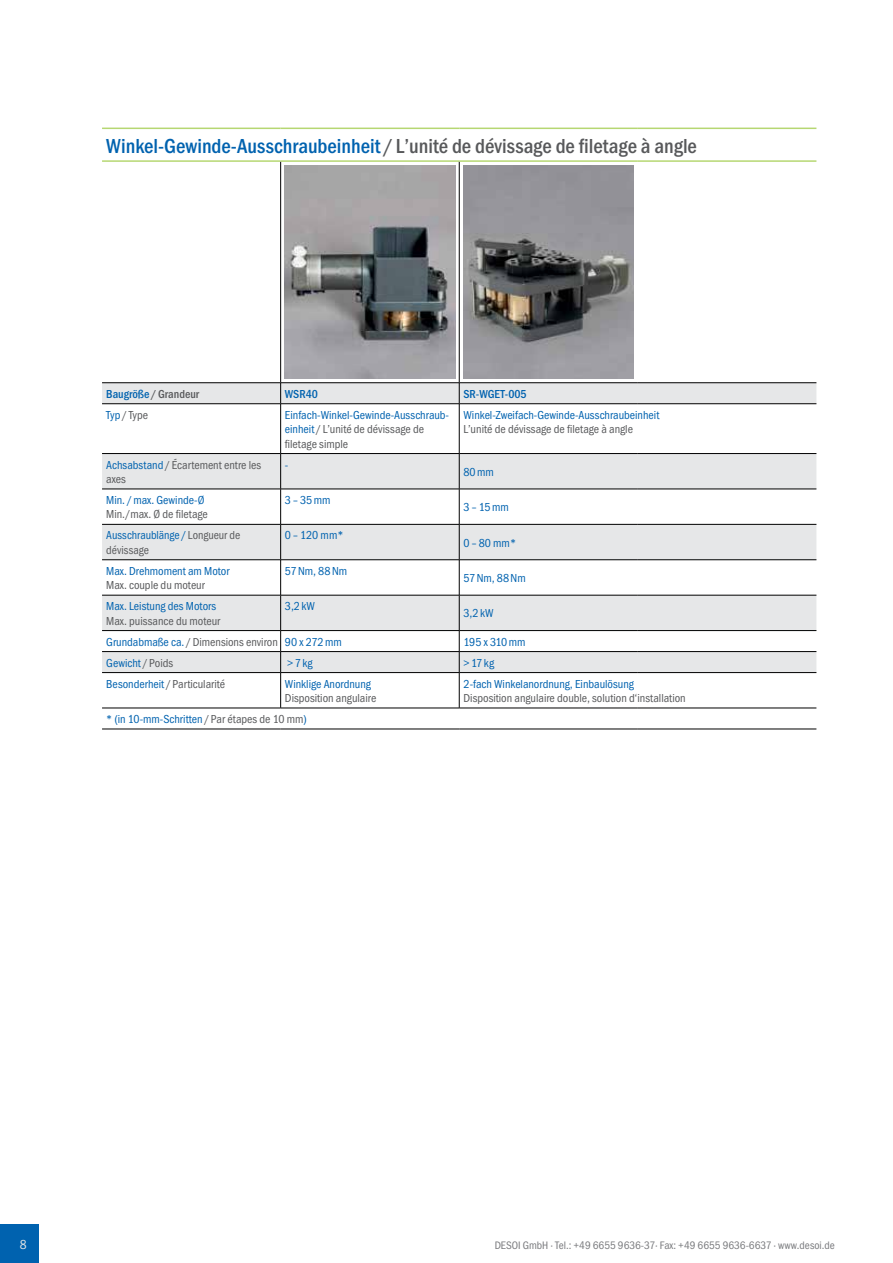
<style>
.page{position:relative;width:893px;height:1263px;background:#fff}
.page>*{position:absolute;margin:0;border:0;box-sizing:border-box;transform-origin:0 0}
.t1{font:500 condensed 21px "Franklin Gothic";color:#58595b}
.t2{font:condensed 13.5px "Franklin Gothic";color:#e2e3e4}
.t3{font:condensed 12px/14.4px "Franklin Gothic";color:#0062af}
.t4{font:condensed 12px/14.4px "Franklin Gothic";color:#58595b}
.t5{font:500 condensed 12px "Franklin Gothic";color:#58595b}
.t6{font:500 condensed 12px "Franklin Gothic";color:#0062af}
.t7{font:condensed 11.25px "Franklin Gothic";color:#797a7d}
.s1{color:#0062af}
.s2{color:#58595b}
</style>
<div class="page">
<div style="left:0;top:1225px;width:38px;height:38px;background:#0062af"></div>
<svg style="left:102px;top:162px;width:714px;height:546px"></svg>
<svg style="left:102px;top:383px;width:714px;height:289px;fill:#e6e7e8"></svg>
<hr style="left:102px;top:382px;width:179px;height:1px;background:#000">
<hr style="left:281px;top:382px;width:178px;height:1px;background:#000">
<hr style="left:459px;top:382px;width:179px;height:1px;background:#000">
<hr style="left:638px;top:382px;width:178px;height:1px;background:#000">
<hr style="left:102px;top:403px;width:179px;height:1px;background:#000">
<hr style="left:281px;top:403px;width:178px;height:1px;background:#000">
<hr style="left:459px;top:403px;width:179px;height:1px;background:#000">
<hr style="left:638px;top:403px;width:178px;height:1px;background:#000">
<hr style="left:102px;top:453px;width:179px;height:1px;background:#000">
<hr style="left:281px;top:453px;width:178px;height:1px;background:#000">
<hr style="left:459px;top:453px;width:179px;height:1px;background:#000">
<hr style="left:638px;top:453px;width:178px;height:1px;background:#000">
<hr style="left:102px;top:489px;width:179px;height:1px;background:#000">
<hr style="left:281px;top:489px;width:178px;height:1px;background:#000">
<hr style="left:459px;top:489px;width:179px;height:1px;background:#000">
<hr style="left:638px;top:489px;width:178px;height:1px;background:#000">
<hr style="left:102px;top:524px;width:179px;height:1px;background:#000">
<hr style="left:281px;top:524px;width:178px;height:1px;background:#000">
<hr style="left:459px;top:524px;width:179px;height:1px;background:#000">
<hr style="left:638px;top:524px;width:178px;height:1px;background:#000">
<hr style="left:102px;top:559px;width:179px;height:1px;background:#000">
<hr style="left:281px;top:559px;width:178px;height:1px;background:#000">
<hr style="left:459px;top:559px;width:179px;height:1px;background:#000">
<hr style="left:638px;top:559px;width:178px;height:1px;background:#000">
<hr style="left:102px;top:595px;width:179px;height:1px;background:#000">
<hr style="left:281px;top:595px;width:178px;height:1px;background:#000">
<hr style="left:459px;top:595px;width:179px;height:1px;background:#000">
<hr style="left:638px;top:595px;width:178px;height:1px;background:#000">
<hr style="left:102px;top:630px;width:179px;height:1px;background:#000">
<hr style="left:281px;top:630px;width:178px;height:1px;background:#000">
<hr style="left:459px;top:630px;width:179px;height:1px;background:#000">
<hr style="left:638px;top:630px;width:178px;height:1px;background:#000">
<hr style="left:102px;top:651px;width:179px;height:1px;background:#000">
<hr style="left:281px;top:651px;width:178px;height:1px;background:#000">
<hr style="left:459px;top:651px;width:179px;height:1px;background:#000">
<hr style="left:638px;top:651px;width:178px;height:1px;background:#000">
<hr style="left:102px;top:672px;width:179px;height:1px;background:#000">
<hr style="left:281px;top:672px;width:178px;height:1px;background:#000">
<hr style="left:459px;top:672px;width:179px;height:1px;background:#000">
<hr style="left:638px;top:672px;width:178px;height:1px;background:#000">
<hr style="left:102px;top:708px;width:179px;height:1px;background:#000">
<hr style="left:281px;top:708px;width:178px;height:1px;background:#000">
<hr style="left:459px;top:708px;width:179px;height:1px;background:#000">
<hr style="left:638px;top:708px;width:178px;height:1px;background:#000">
<hr style="left:102px;top:729px;width:179px;height:1px;background:#000">
<hr style="left:281px;top:729px;width:178px;height:1px;background:#000">
<hr style="left:459px;top:729px;width:179px;height:1px;background:#000">
<hr style="left:638px;top:729px;width:178px;height:1px;background:#000">
<hr style="left:102px;top:128px;width:179px;height:1px;background:#b6d772">
<hr style="left:281px;top:128px;width:178px;height:1px;background:#b6d772">
<hr style="left:459px;top:128px;width:179px;height:1px;background:#b6d772">
<hr style="left:638px;top:128px;width:178px;height:1px;background:#b6d772">
<hr style="left:102px;top:160px;width:179px;height:2px;background:#b6d772">
<hr style="left:281px;top:160px;width:178px;height:2px;background:#b6d772">
<hr style="left:459px;top:160px;width:179px;height:2px;background:#b6d772">
<hr style="left:638px;top:160px;width:178px;height:2px;background:#b6d772">
<hr style="left:280px;top:162px;width:1px;height:220px;background:#000">
<hr style="left:459px;top:162px;width:1px;height:220px;background:#000">
<svg style="left:280px;top:383px;width:1px;height:20px"></svg>
<svg style="left:459px;top:383px;width:1px;height:20px"></svg>
<hr style="left:280px;top:404px;width:1px;height:49px;background:#000">
<hr style="left:459px;top:404px;width:1px;height:49px;background:#000">
<hr style="left:280px;top:454px;width:1px;height:35px;background:#000">
<hr style="left:459px;top:454px;width:1px;height:35px;background:#000">
<hr style="left:280px;top:489px;width:1px;height:35px;background:#000">
<hr style="left:459px;top:489px;width:1px;height:35px;background:#000">
<hr style="left:280px;top:525px;width:1px;height:34px;background:#000">
<hr style="left:459px;top:525px;width:1px;height:34px;background:#000">
<hr style="left:280px;top:560px;width:1px;height:35px;background:#000">
<hr style="left:459px;top:560px;width:1px;height:35px;background:#000">
<hr style="left:280px;top:595px;width:1px;height:35px;background:#000">
<hr style="left:459px;top:595px;width:1px;height:35px;background:#000">
<svg style="left:280px;top:631px;width:1px;height:41px"></svg>
<svg style="left:459px;top:631px;width:1px;height:41px"></svg>
<hr style="left:280px;top:673px;width:1px;height:35px;background:#000">
<hr style="left:459px;top:673px;width:1px;height:35px;background:#000">
<img style="left:285px;top:166px;width:170px;height:212px">
<img style="left:463px;top:166px;width:171px;height:212px">
<h1 class="t1" style="left:106px;top:134px;width:592px"><span class="s1">Winkel-Gewinde-Ausschraubeinheit</span> / L’unité de dévissage de filetage à angle</h1>
<p class="t5" style="left:106px;top:387px;width:94px"><span class="s1">Baugröße</span> /Grandeur</p>
<p class="t6" style="left:285px;top:387px;width:35px">WSR40</p>
<p class="t6" style="left:463px;top:387px;width:65px">SR-WGET-005</p>
<p class="t4" style="left:106px;top:408px;width:43px"><span class="s1">Typ</span> / Type</p>
<p class="t3" style="left:285px;top:408px;width:166px">Einfach-Winkel-Gewinde-Ausschraub&shy;einheit <span class="s2">/ L’unité de dévissage de filetage simple</span></p>
<p class="t3" style="left:463px;top:408px;width:197px">Winkel-Zweifach-Gewinde-Ausschraubeinheit</p>
<p class="t4" style="left:463px;top:422px;width:171px">L’unité de dévissage de filetage à angle</p>
<p class="t4" style="left:106px;top:457px;width:156px"><span class="s1">Achsabstand</span> / Écartement entre les axes</p>
<p class="t3" style="left:285px;top:457px;width:5px">-</p>
<p class="t3" style="left:106px;top:493px;width:100px">Min. /max. Gewinde-Ø</p>
<p class="t4" style="left:106px;top:507px;width:103px">Min./max. Ø de filetage</p>
<p class="t3" style="left:285px;top:493px;width:47px">3–35mm</p>
<p class="t4" style="left:106px;top:528px;width:135px"><span class="s1">Ausschraublänge /</span> Longueur de dévissage</p>
<p class="t3" style="left:285px;top:528px;width:60px">0–120 mm*</p>
<p class="t3" style="left:106px;top:564px;width:125px">Max. Drehmoment am Motor</p>
<p class="t4" style="left:106px;top:578px;width:100px">Max. couple du moteur</p>
<p class="t3" style="left:106px;top:599px;width:111px">Max. Leistung des Motors</p>
<p class="t4" style="left:106px;top:613px;width:115px">Max. puissance du moteur</p>
<p class="t3" style="left:285px;top:564px;width:64px">57Nm, 88Nm</p>
<p class="t3" style="left:285px;top:599px;width:31px">3,2kW</p>
<p class="t3" style="left:463px;top:465px;width:32px">80mm</p>
<p class="t3" style="left:463px;top:500px;width:47px">3–15mm</p>
<p class="t3" style="left:463px;top:535px;width:54px">0–80 mm*</p>
<p class="t3" style="left:463px;top:571px;width:64px">57Nm, 88Nm</p>
<p class="t3" style="left:463px;top:606px;width:31px">3,2kW</p>
<p class="t3" style="left:106px;top:634px;width:237px">Grundabmaße ca. <span class="s2">/Dimensions environ</span> 90 x 272mm</p>
<p class="t3" style="left:463px;top:634px;width:63px">195 x 310mm</p>
<p class="t3" style="left:106px;top:655px;width:68px">Gewicht <span class="s2">/ Poids</span></p>
<p class="t3" style="left:287px;top:655px;width:27px">&gt;7kg</p>
<p class="t3" style="left:463px;top:655px;width:32px">&gt;17kg</p>
<p class="t4" style="left:106px;top:676px;width:120px"><span class="s1">Besonderheit</span> / Particularité</p>
<p class="t3" style="left:285px;top:676px;width:87px">Winklige Anordnung</p>
<p class="t4" style="left:285px;top:691px;width:93px">Disposition angulaire</p>
<p class="t3" style="left:463px;top:676px;width:172px">2-fach Winkelanordnung, Einbaulösung</p>
<p class="t4" style="left:463px;top:691px;width:224px">Disposition angulaire double, solution d‘installation</p>
<p class="t3" style="left:106px;top:712px;width:202px">* (in 10-mm-Schritten <span class="s2">/ Par étapes de 10 mm</span>)</p>
<p class="t2" style="left:20px;top:1237px;width:8px">8</p>
<p class="t7" style="left:495px;top:1239px;width:342px">DESOI GmbH · Tel.: +49 6655 9636-37· Fax: +49 6655 9636-6637 · www.desoi.de</p>
</div>
